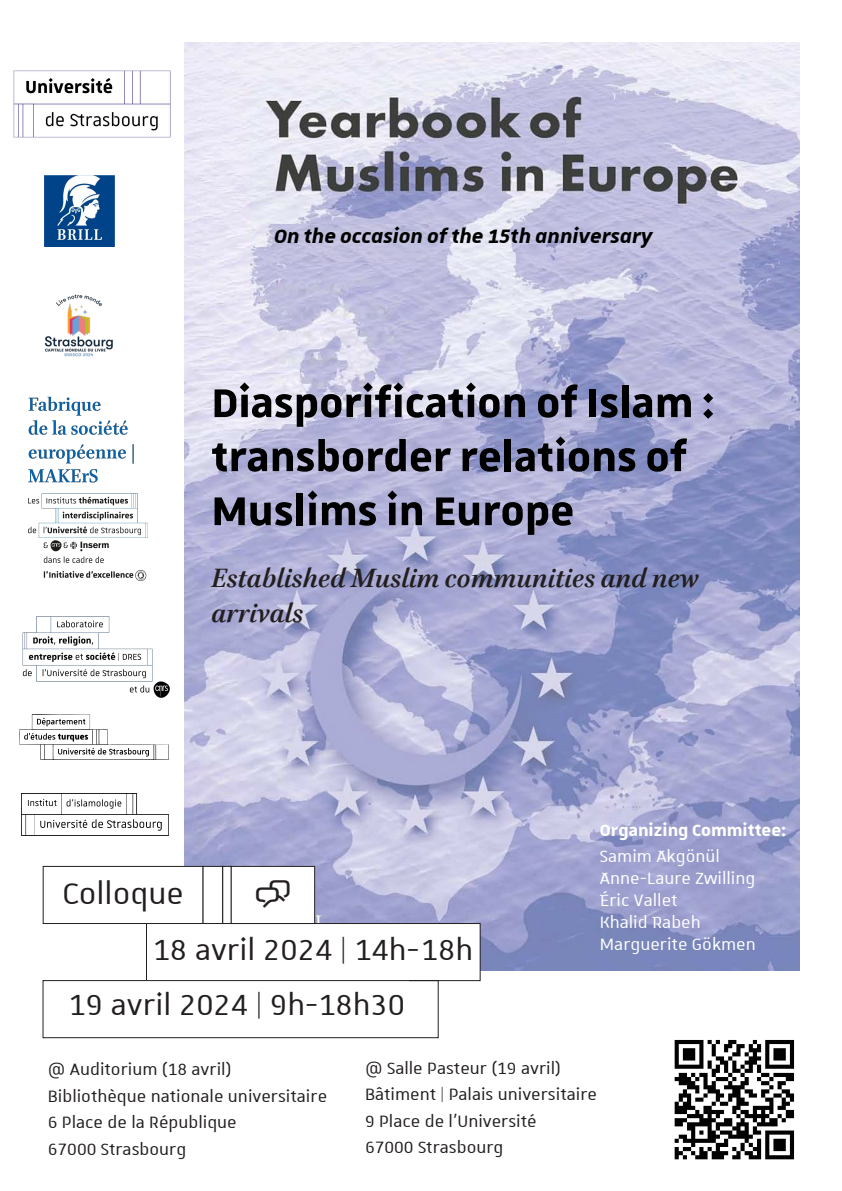
<style>
.page{position:relative;width:842px;height:1191px;background:#fff}
.page>*{position:absolute;margin:0;border:0;box-sizing:border-box;transform-origin:0 0}
.t1{font:700 54px/54px "Unistra A";color:#000}
.Encadrés{font:40px "Unistra D";color:#231f20}
.Encadrés-2{font:39px "Unistra A";color:#231f20}
.Encadrés-3{font:39px "Unistra A";color:#231f20}
.t2{font:italic 700 30px/35.2px "Brill";color:#231f20}
.t3{font:italic 700 26px "Unistra A";color:#000}
.t4{font:22px/26.4px "Unistra A";color:#221e1f}
.t5{font:22px/22px "Unistra D";color:#fff}
.t6{font:700 22px "Unistra D";color:#fff}
.s1{font-style:inherit}
.s2{font-family:"Unistra D"}
</style>
<div class="page">
<img style="left:184px;top:43px;width:615px;height:927px">
<div style="left:43px;top:866px;width:160px;height:57px;background:#fff"></div>
<div style="left:43px;top:866px;width:161px;height:58px;border:1px solid #231f20"></div>
<div style="left:203px;top:866px;width:20px;height:57px;background:#fff"></div>
<div style="left:223px;top:866px;width:8px;height:57px;background:#fff"></div>
<div style="left:222px;top:866px;width:10px;height:58px;border:1px solid #231f20"></div>
<div style="left:146px;top:923px;width:334px;height:57px;background:#fff"></div>
<div style="left:146px;top:923px;width:335px;height:58px;border:1px solid #231f20"></div>
<div style="left:43px;top:980px;width:396px;height:58px;border:1px solid #231f20"></div>
<div style="left:231px;top:866px;width:84px;height:57px;background:#fff"></div>
<div style="left:231px;top:866px;width:84px;height:58px;border:1px solid #231f20"></div>
<img style="left:21px;top:793px;width:147px;height:42px">
<img style="left:44px;top:176px;width:70px;height:70px">
<img style="left:13px;top:71px;width:158px;height:66px">
<img style="left:28px;top:396px;width:120px;height:184px">
<img style="left:674px;top:1039px;width:121px;height:121px">
<img style="left:23px;top:616px;width:147px;height:81px">
<img style="left:19px;top:714px;width:150px;height:45px">
<img style="left:45px;top:294px;width:68px;height:63px">
<img style="left:278px;top:225px;width:150px;height:38px">
<img style="left:256px;top:225px;width:27px;height:21px">
<p class="t3" style="left:274px;top:222px;width:380px">On the occasion of the 15th anniversary</p>
<h1 class="t1" style="left:211px;top:374px;width:504px">Diasporification of Islam : transborder relations of<br>Muslims in Europe</h1>
<h3 class="t2" style="left:211px;top:561px;width:489px">Established Muslim communities and new arrivals</h3>
<p class="Encadrés" style="left:62px;top:873px;width:123px">Colloque</p>
<p class="Encadrés-3" style="left:153px;top:930px;width:322px">1<span class="s1">8</span> avril 2024 <span class="s2">|</span> <span class="s1">14</span>h-18h</p>
<p class="Encadrés-2" style="left:69px;top:984px;width:338px">19 avril 2024 | 9h-18h<span class="s1">30</span></p>
<p class="t6" style="left:600px;top:818px;width:188px">Organizing Committee:</p>
<p class="t5" style="left:600px;top:845px;width:157px">Samim Akgönül<br>Anne-Laure Zwilling<br>Éric Vallet<br>Khalid Rabeh<br>Marguerite Gökmen</p>
<p class="t4" style="left:48px;top:1055px;width:281px">@ Auditorium (18 avril)<br>Bibliothèque nationale universitaire<br>6 Place de la République<br>67000 Strasbourg</p>
<p class="t4" style="left:365px;top:1054px;width:233px">@ Salle Pasteur (19 avril)<br>Bâtiment | Palais universitaire<br>9 Place de l'Université<br>67000 Strasbourg</p>
</div>
